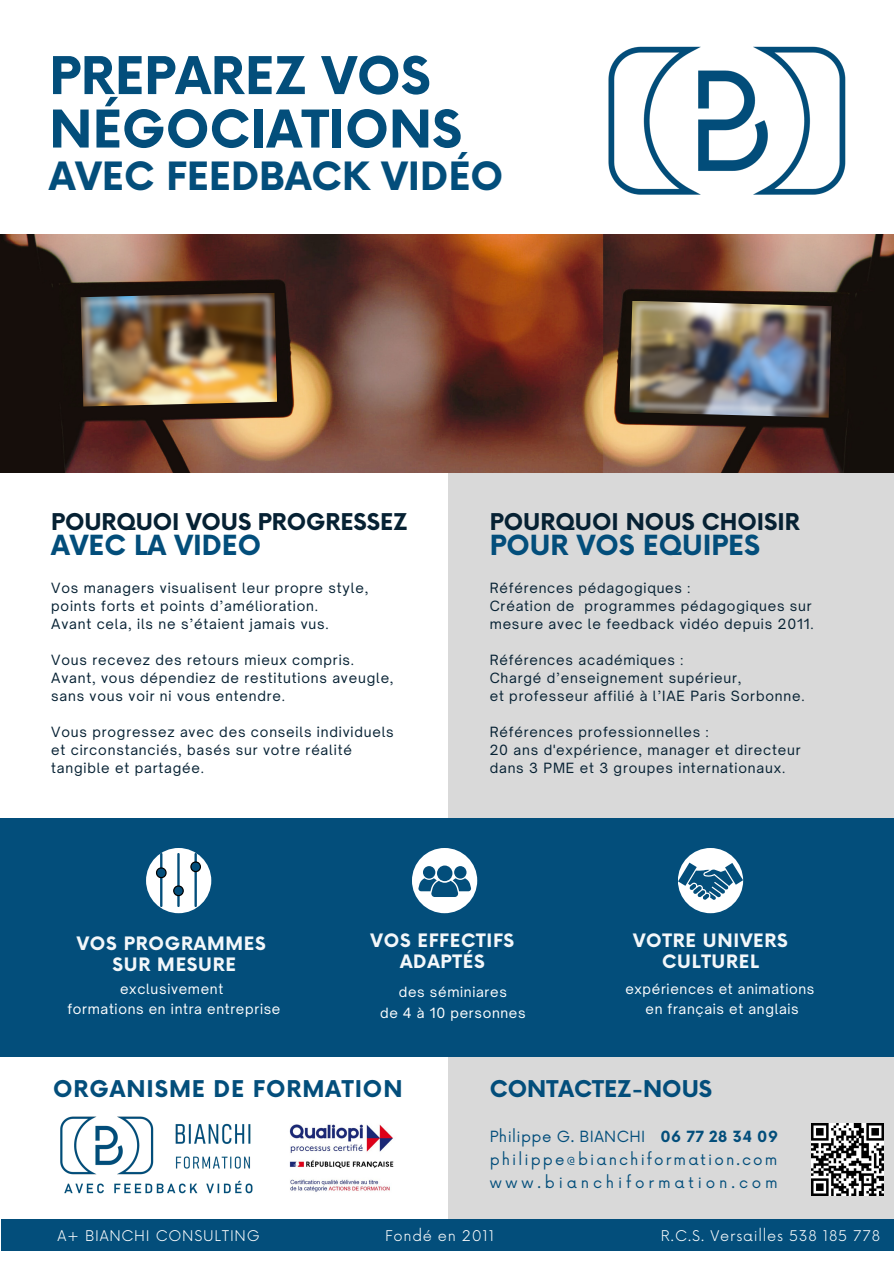
<style>
.page{position:relative;width:894px;height:1264px;background:#fff}
.page>*{position:absolute;margin:0;border:0;box-sizing:border-box;transform-origin:0 0}
.t1{font:700 50.7px "Now";color:#034e7b}
.t2{font:700 37.95px "Now";color:#034e7b}
.t3{font:700 27px "Now";color:#034e7b}
.t4{font:700 22.5px "Now";letter-spacing:-.005em;color:#062133}
.t5{font:700 22.5px "Now";letter-spacing:.04em;color:#034e7b}
.t6{font:700 22.5px "Now";color:#034e7b}
.t7{font:700 18px "Now";letter-spacing:.04em;color:#f3f7fa}
.t8{font:15px "Now";letter-spacing:.14em;color:#034e7b}
.t9{font:15px "Now";letter-spacing:.025em;color:#034e7b}
.t10{font:15px "Now";letter-spacing:.255em;color:#034e7b}
.t11{font:300 14.4px "Now";letter-spacing:.055em;color:#fff}
.t12{font:13.5px/18px "Open Sauce One";letter-spacing:.06em;color:#062133}
.t13{font:13.5px "Open Sauce One";letter-spacing:.05em;color:#fff}
.s1{font-weight:700}
</style>
<div class="page">
<div style="left:448px;top:472px;width:445px;height:761px;background:#d9d9d9"></div>
<div style="left:0;top:818px;width:893px;height:238px;background:#034e7b"></div>
<div style="left:677px;top:848px;width:66px;height:65px;background:#fff;border-radius:50%"></div>
<div style="left:412px;top:848px;width:65px;height:65px;background:#fff;border-radius:50%"></div>
<div style="left:437px;top:865px;width:15px;height:16px;background:#034e7b;border-radius:50%"></div>
<div style="left:423px;top:866px;width:12px;height:12px;background:#034e7b;border-radius:50%"></div>
<div style="left:454px;top:866px;width:12px;height:12px;background:#034e7b;border-radius:50%"></div>
<svg style="left:418px;top:878px;width:53px;height:19px"></svg>
<div style="left:146px;top:848px;width:65px;height:65px;background:#fff;border-radius:50%"></div>
<img style="left:0;top:235px;width:893px;height:237px">
<img style="left:289px;top:1124px;width:105px;height:68px">
<img style="left:60px;top:1116px;width:193px;height:78px">
<div style="left:1px;top:1219px;width:892px;height:31px;background:#034e7b"></div>
<img style="left:608px;top:46px;width:238px;height:149px">
<img style="left:81px;top:292px;width:196px;height:114px">
<img style="left:629px;top:301px;width:202px;height:116px">
<svg style="left:156px;top:853px;width:11px;height:54px"></svg>
<svg style="left:177px;top:853px;width:3px;height:54px"></svg>
<svg style="left:174px;top:886px;width:9px;height:9px"></svg>
<div style="left:173px;top:885px;width:11px;height:11px;border:1px solid #000;border-radius:50%"></div>
<svg style="left:194px;top:853px;width:3px;height:54px"></svg>
<div style="left:191px;top:862px;width:9px;height:9px;background:#034e7b;border-radius:50%"></div>
<div style="left:190px;top:861px;width:11px;height:11px;border:1px solid #000;border-radius:50%"></div>
<svg style="left:678px;top:862px;width:64px;height:37px"></svg>
<img style="left:811px;top:1123px;width:71px;height:72px">
<p class="t1" style="left:49px;top:48px;width:383px">PREPAREZ VOS</p>
<p class="t1" style="left:49px;top:102px;width:414px">NÉGOCIATIONS</p>
<p class="t2" style="left:49px;top:156px;width:455px">AVEC FEEDBACK VIDÉO</p>
<p class="t4" style="left:51px;top:509px;width:357px">POURQUOI VOUS PROGRESSEZ</p>
<p class="t3" style="left:51px;top:531px;width:211px">AVEC LA VIDEO</p>
<p class="t12" style="left:51px;top:579px;width:318px">Vos managers visualisent leur propre style, points forts et points d’amélioration.</p>
<p class="t12" style="left:51px;top:615px;width:279px">Avant cela, ils ne s’étaient jamais vus.</p>
<p class="t12" style="left:51px;top:651px;width:304px">Vous recevez des retours mieux compris.</p>
<p class="t12" style="left:51px;top:669px;width:344px">Avant, vous dépendiez de restitutions aveugle, sans vous voir ni vous entendre.</p>
<p class="t12" style="left:51px;top:723px;width:344px">Vous progressez avec des conseils individuels et circonstanciés, basés sur votre réalité tangible et partagée.</p>
<p class="t4" style="left:489px;top:509px;width:311px">POURQUOI NOUS CHOISIR</p>
<p class="t3" style="left:489px;top:531px;width:272px">POUR VOS EQUIPES</p>
<p class="t12" style="left:489px;top:579px;width:202px">Références pédagogiques :</p>
<p class="t12" style="left:489px;top:597px;width:325px">Création de programmes pédagogiques sur mesure avec le feedback vidéo depuis 2011.</p>
<p class="t12" style="left:489px;top:651px;width:195px">Références académiques :</p>
<p class="t12" style="left:489px;top:669px;width:253px">Chargé d’enseignement supérieur,</p>
<p class="t12" style="left:489px;top:687px;width:316px">et professeur affilié à l’IAE Paris Sorbonne.</p>
<p class="t12" style="left:489px;top:723px;width:220px">Références professionnelles :</p>
<p class="t12" style="left:489px;top:741px;width:312px">20 ans d'expérience, manager et directeur</p>
<p class="t12" style="left:489px;top:759px;width:297px">dans 3 PME et 3 groupes internationaux.</p>
<p class="t7" style="left:77px;top:933px;width:190px">VOS PROGRAMMES</p>
<p class="t7" style="left:112px;top:955px;width:125px">SUR MESURE</p>
<p class="t13" style="left:120px;top:980px;width:105px">exclusivement</p>
<p class="t13" style="left:67px;top:1000px;width:214px">formations en intra entreprise</p>
<p class="t7" style="left:370px;top:930px;width:145px">VOS EFFECTIFS</p>
<p class="t7" style="left:400px;top:951px;width:86px">ADAPTÉS</p>
<p class="t13" style="left:399px;top:983px;width:109px">des séminiares</p>
<p class="t13" style="left:380px;top:1004px;width:147px">de 4 à 10 personnes</p>
<p class="t7" style="left:633px;top:930px;width:156px">VOTRE UNIVERS</p>
<p class="t7" style="left:662px;top:951px;width:98px">CULTUREL</p>
<p class="t13" style="left:625px;top:980px;width:191px">expériences et animations</p>
<p class="t13" style="left:645px;top:1000px;width:155px">en français et anglais</p>
<p class="t5" style="left:53px;top:1076px;width:351px">ORGANISME DE FORMATION</p>
<p class="t6" style="left:489px;top:1076px;width:224px">CONTACTEZ-NOUS</p>
<p class="t9" style="left:489px;top:1128px;width:290px">Philippe G. BIANCHI <span class="s1">06 77 28 34 09</span></p>
<p class="t8" style="left:489px;top:1151px;width:289px">philippe@bianchiformation.com</p>
<p class="t10" style="left:489px;top:1174px;width:289px">www.bianchiformation.com</p>
<p class="t11" style="left:57px;top:1227px;width:204px">A+ BIANCHI CONSULTING</p>
<p class="t11" style="left:385px;top:1227px;width:111px">Fondé en 2011</p>
<p class="t11" style="left:660px;top:1227px;width:221px">R.C.S. Versailles 538 185 778</p>
</div>
